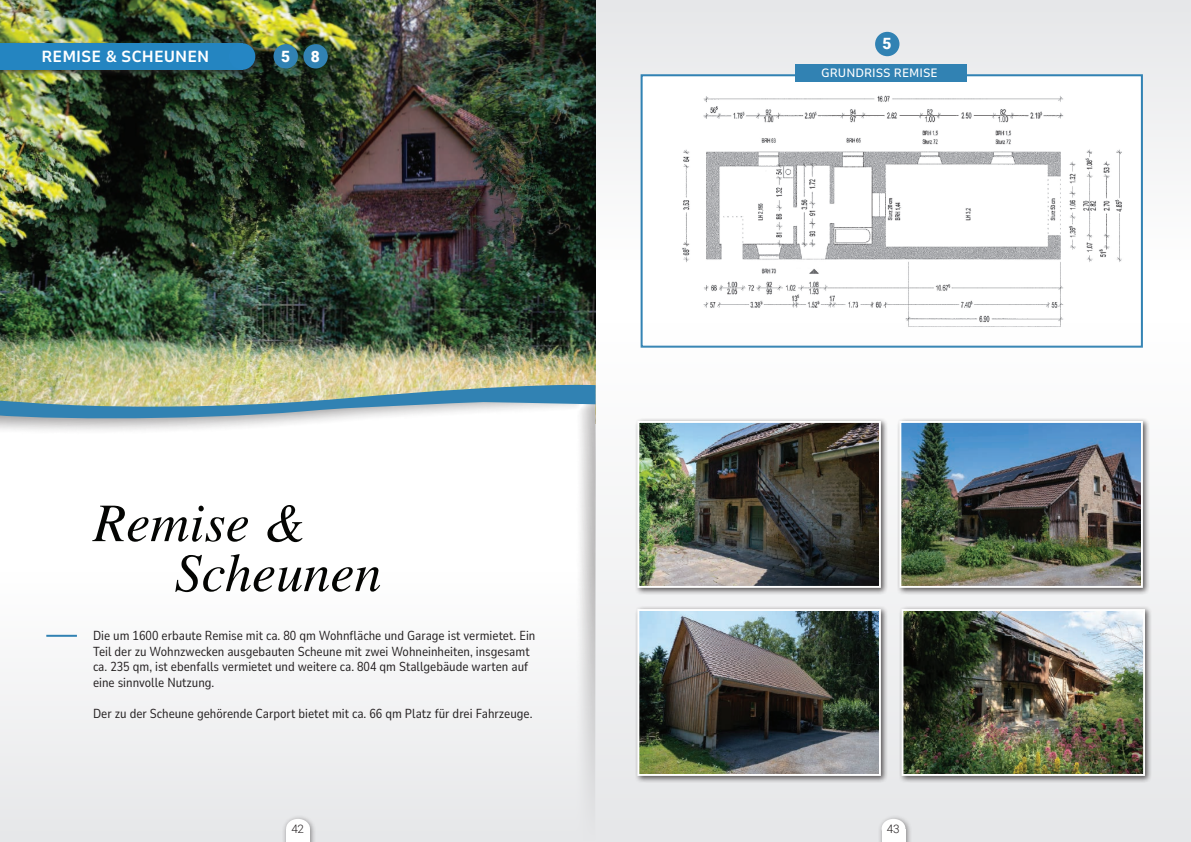
<style>
.page{position:relative;width:1191px;height:842px;background:#fff}
.page>*{position:absolute;margin:0;border:0;box-sizing:border-box;transform-origin:0 0}
.t1{font:italic 54.3px/50px "Times LT Std";color:#040503}
.t2{font:700 semi-condensed 16px "Nunito Sans 7 pt";color:#fff}
.t3{font:900 15.6px "Roboto";color:#fff}
.t4{font:13px/15.6px "Nunito Sans 10 pt Condensed";color:#231f20}
.t5{font:500 semi-condensed 12px "Nunito Sans 7 pt";color:#fff}
.t6{font:300 11.7px "Roboto";color:#231f20}
</style>
<div class="page">
<svg style="left:595px;top:0;width:596px;height:269px;fill:#eaebec"></svg>
<img style="left:643px;top:77px;width:496px;height:246px">
<div style="left:795px;top:64px;width:172px;height:18px;background:#3182b3"></div>
<img style="left:0;top:0;width:595px;height:293px">
<div style="left:0;top:40px;width:263px;height:37px;background:#231f20;opacity:.75"></div>
<div style="left:0;top:43px;width:242px;height:27px;background:#2485c1"></div>
<div style="left:229px;top:43px;width:26px;height:27px;background:#2586c4;border-radius:50%"></div>
<div style="left:273px;top:44px;width:25px;height:25px;background:#3182b3;border-radius:50%"></div>
<div style="left:303px;top:44px;width:25px;height:25px;background:#3182b3;border-radius:50%"></div>
<div style="left:875px;top:32px;width:24px;height:24px;background:#3182b3;border-radius:50%"></div>
<img style="left:0;top:293px;width:645px;height:280px">
<svg style="left:0;top:382px;width:595px;height:39px;background:#a4bbb3"></svg>
<div style="left:0;top:573px;width:595px;height:269px;background:#f2f2f3"></div>
<div style="left:595px;top:323px;width:596px;height:519px;background:linear-gradient(to right,#f1f3f4,#f1f3f4)"></div>
<div style="left:634px;top:605px;width:254px;height:178px;background:#231f20;opacity:.75"></div>
<img style="left:640px;top:612px;width:238px;height:161px">
<div style="left:637px;top:609px;width:244px;height:167px;border:2px solid #fff"></div>
<div style="left:896px;top:417px;width:254px;height:178px;background:#231f20;opacity:.75"></div>
<img style="left:902px;top:424px;width:237px;height:161px">
<div style="left:899px;top:421px;width:243px;height:167px;border:2px solid #fff"></div>
<div style="left:634px;top:417px;width:254px;height:178px;background:#231f20;opacity:.75"></div>
<img style="left:640px;top:424px;width:238px;height:161px">
<div style="left:637px;top:421px;width:244px;height:167px;border:2px solid #fff"></div>
<div style="left:898px;top:605px;width:254px;height:178px;background:#231f20;opacity:.75"></div>
<img style="left:904px;top:612px;width:238px;height:161px">
<div style="left:901px;top:609px;width:244px;height:167px;border:2px solid #fff"></div>
<hr style="left:46px;top:635px;width:31px;height:2px;background:#3182b3">
<div style="left:281px;top:815px;width:35px;height:27px;background:#231f20;opacity:.5"></div>
<div style="left:286px;top:828px;width:24px;height:14px;background:#fff"></div>
<div style="left:286px;top:819px;width:24px;height:19px;background:#fff;border-radius:50%"></div>
<div style="left:877px;top:815px;width:35px;height:27px;background:#231f20;opacity:.5"></div>
<div style="left:881px;top:828px;width:24px;height:14px;background:#fff"></div>
<div style="left:881px;top:819px;width:24px;height:19px;background:#fff;border-radius:50%"></div>
<p class="t2" style="left:42px;top:45px;width:11px">REMISE</p>
<p class="t2" style="left:106px;top:45px;width:60px">&amp; SCHEUNEN</p>
<p class="t3" style="left:281px;top:45px;width:11px">5</p>
<p class="t3" style="left:311px;top:45px;width:11px">8</p>
<h1 class="t1" style="left:174px;top:498px;width:209px;text-indent:-81px">Remise &amp;<br>Scheunen</h1>
<p class="t4" style="left:93px;top:627px;width:444px">Die um 1600 erbaute Remise mit ca. 80 qm Wohnfläche und Garage ist vermietet. Ein Teil der zu Wohnzwecken ausgebauten Scheune mit zwei Wohneinheiten, insgesamt ca. 235 qm, ist ebenfalls vermietet und weitere ca. 804 qm Stallgebäude warten auf eine sinnvolle Nutzung.</p>
<p class="t4" style="left:93px;top:705px;width:441px">Der zu der Scheune gehörende Carport bietet mit ca. 66 qm Platz für drei Fahrzeuge.</p>
<p class="t3" style="left:882px;top:33px;width:11px">5</p>
<p class="t5" style="left:821px;top:64px;width:118px">GRU NDRISS REMISE</p>
<p class="t6" style="left:291px;top:821px;width:14px">42</p>
<p class="t6" style="left:887px;top:821px;width:14px">43</p>
</div>
